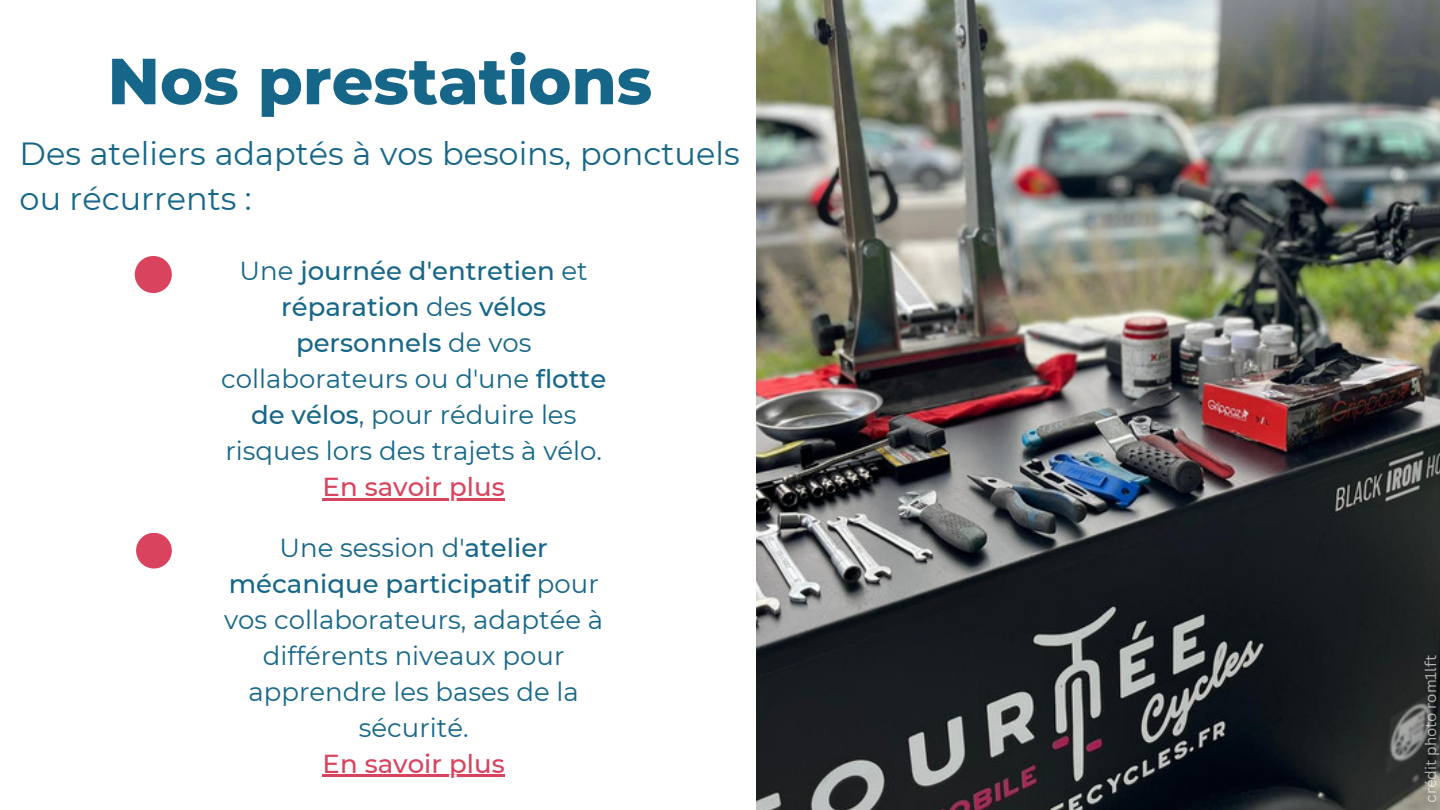
<style>
.page{position:relative;width:1440px;height:810px;background:#fff}
.page>*{position:absolute;margin:0;border:0;box-sizing:border-box;transform-origin:0 0}
.t1{font:800 65px "Montserrat";color:#156689}
.t2{font:32px/44.2px "Montserrat";color:#156689}
.t3{font:26px/36px "Montserrat";color:#156689;text-align:center}
.t4{font:500 26px "Montserrat";color:#d9435d}
.t5{font:15px "Canva Sans";color:#fff}
.s1{font-weight:500}
</style>
<div class="page">
<img style="left:756px;top:0;width:684px;height:810px">
<div style="left:135px;top:256px;width:37px;height:37px;background:#d9435d;border-radius:50%"></div>
<div style="left:136px;top:533px;width:36px;height:36px;background:#d9435d;border-radius:50%"></div>
<hr style="left:323px;top:498px;width:182px;height:2px;background:#d9435d">
<hr style="left:323px;top:775px;width:182px;height:2px;background:#d9435d">
<p class="t1" style="left:108px;top:41px;width:546px">Nos prestations</p>
<p class="t2" style="left:20px;top:132px;width:722px">Des ateliers adaptés à vos besoins, ponctuels ou récurrents :</p>
<p class="t3" style="left:221px;top:253px;width:387px">Une <span class="s1">journée d'entretien</span> et <span class="s1">réparation</span> des <span class="s1">vélos personnels</span> de vos collaborateurs ou d'une <span class="s1">flotte de vélos</span>, pour réduire les risques lors des trajets à vélo.</p>
<p class="t4" style="left:323px;top:471px;width:184px">En savoir plus</p>
<p class="t3" style="left:224px;top:530px;width:381px">Une session d'<span class="s1">atelier mécanique participatif</span> pour vos collaborateurs, adaptée à différents niveaux pour apprendre les bases de la sécurité.</p>
<p class="t4" style="left:323px;top:748px;width:184px">En savoir plus</p>
<p class="t5" style="left:1420px;top:803px;width:149px;rotate:-90deg">crédit photo rom1lft</p>
</div>
